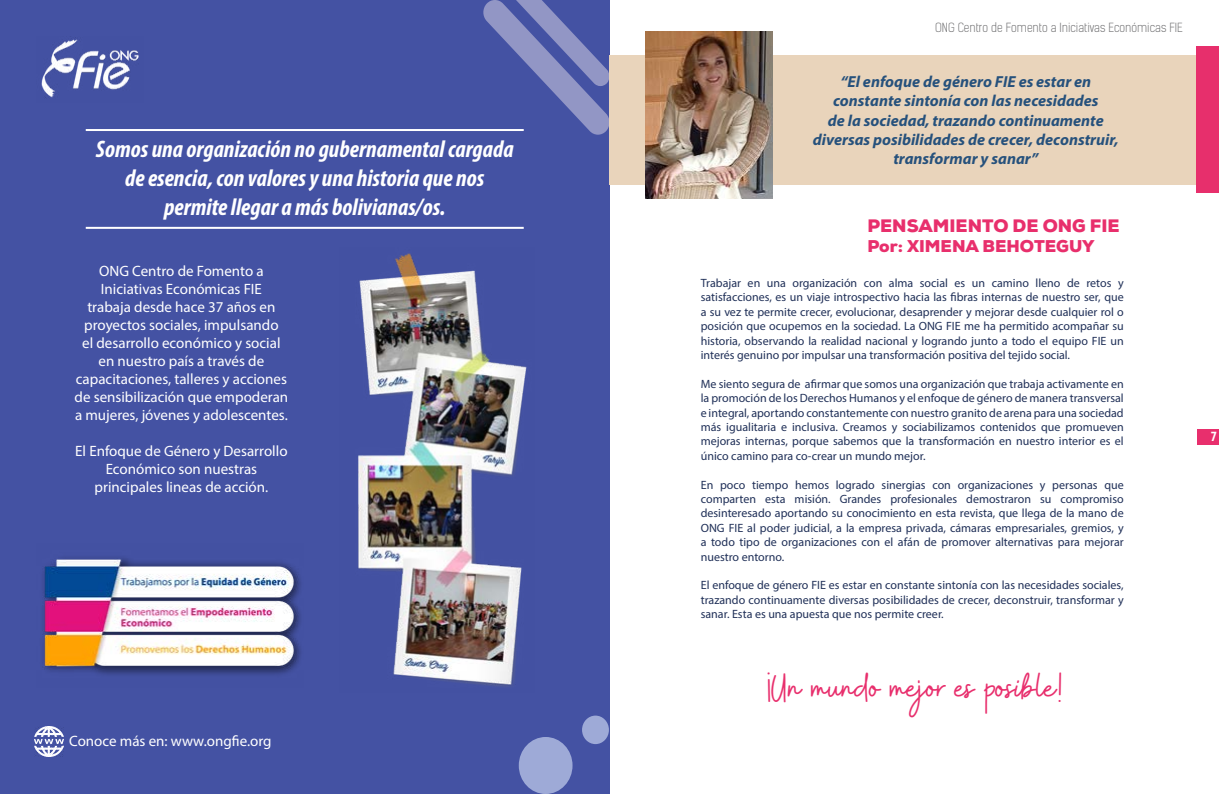
<style>
.page{position:relative;width:1219px;height:794px;background:#fff}
.page>*{position:absolute;margin:0;border:0;box-sizing:border-box;transform-origin:0 0}
.t1{font:41px "Buffalo";letter-spacing:-.05em;color:#e82f6d}
.t2{font:italic 700 condensed 24px/28.8px "Myriad Pro";color:#fff;text-align:center}
.t3{font:900 18px "Nexa";color:#e82f6c}
.t4{font:900 17px "Nexa";color:#e82f6c}
.t5{font:italic 700 16px/19.2px "Myriad Pro";color:#26517c;text-align:center}
.t6{font:15px/18px "Myriad Pro";color:#fff;text-align:center}
.t7{font:12px/14.4px "Myriad Pro";color:#203058;text-align:justify}
.t8{font:300 12px "Kelson Sans";color:#6b6b6d}
.t9{font:12px "Kelson Sans Bold BG";color:#fff}
</style>
<div class="page">
<div style="left:1197px;top:429px;width:22px;height:15px;background:#e82f6d"></div>
<div style="left:0;top:0;width:609px;height:794px;background:#4452a3"></div>
<img style="left:41px;top:36px;width:98px;height:62px">
<img style="left:42px;top:557px;width:259px;height:118px">
<hr style="left:86px;top:129px;width:438px;height:2px;background:#fff">
<hr style="left:86px;top:227px;width:438px;height:2px;background:#fff">
<img style="left:358px;top:253px;width:169px;height:433px">
<img style="left:34px;top:726px;width:30px;height:31px">
<div style="left:582px;top:715px;width:27px;height:29px;background:#9eaad7;border-radius:50%"></div>
<div style="left:519px;top:737px;width:53px;height:57px;background:#9eaad7;border-radius:50%"></div>
<svg style="left:483px;top:0;width:127px;height:135px"></svg>
<div style="left:609px;top:55px;width:587px;height:129px;background:#e9d4bb"></div>
<img style="left:645px;top:31px;width:127px;height:167px">
<div style="left:1196px;top:47px;width:23px;height:146px;background:#e72f6c"></div>
<h2 class="t2" style="left:96px;top:134px;width:419px">Somos una organización no gubernamental cargada de esencia, con valores y una historia que nos permite llegar a más bolivianas/os.</h2>
<p class="t6" style="left:75px;top:261px;width:215px">ONG Centro de Fomento a<br>Iniciativas Económicas FIE<br>trabaja desde hace 37 años en proyectos sociales, impulsando<br>el desarrollo económico y social en nuestro país a través de capacitaciones, talleres y acciones de sensibilización que empoderan a mujeres, jóvenes y adolescentes.</p>
<p class="t6" style="left:75px;top:441px;width:214px">El Enfoque de Género y Desarrollo<br>Económico son nuestras principales lineas de acción.</p>
<p class="t6" style="left:69px;top:731px;width:204px">Conoce más en: www.ongfie.org</p>
<p class="t8" style="left:935px;top:20px;width:249px">ONG Centro de Fomento a Iniciativas Económicas FIE</p>
<h3 class="t5" style="left:813px;top:72px;width:307px">“El enfoque de género FIE es estar en constante sintonía con las necesidades<br>de la sociedad, trazando continuamente diversas posibilidades de crecer, deconstruir, transformar y sanar”</h3>
<h3 class="t3" style="left:867px;top:214px;width:254px">PENSAMIENTO DE ONG FIE</h3>
<h3 class="t4" style="left:867px;top:235px;width:229px">Por: XIMENA BEHOTEGUY</h3>
<p class="t7" style="left:701px;top:275px;width:424px">Trabajar en una organización con alma social es un camino lleno de retos y satisfacciones, es un viaje introspectivo hacia las fibras internas de nuestro ser, que a su vez te permite crecer, evolucionar, desaprender y mejorar desde cualquier rol o posición que ocupemos en la sociedad. La ONG FIE me ha permitido acompañar su historia, observando la realidad nacional y logrando junto a todo el equipo FIE un interés genuino por impulsar una transformación positiva del tejido social.</p>
<p class="t7" style="left:701px;top:376px;width:424px">Me siento segura de afirmar que somos una organización que trabaja activamente en la promoción de los Derechos Humanos y el enfoque de género de manera transversal e integral, aportando constantemente con nuestro granito de arena para una sociedad más igualitaria e inclusiva. Creamos y sociabilizamos contenidos que promueven mejoras internas, porque sabemos que la transformación en nuestro interior es el único camino para co-crear un mundo mejor.</p>
<p class="t7" style="left:701px;top:477px;width:424px">En poco tiempo hemos logrado sinergias con organizaciones y personas que comparten esta misión. Grandes profesionales demostraron su compromiso desinteresado aportando su conocimiento en esta revista, que llega de la mano de ONG FIE al poder judicial, a la empresa privada, cámaras empresariales, gremios, y a todo tipo de organizaciones con el afán de promover alternativas para mejorar nuestro entorno.</p>
<p class="t7" style="left:701px;top:578px;width:424px">El enfoque de género FIE es estar en constante sintonía con las necesidades sociales, trazando continuamente diversas posibilidades de crecer, deconstruir, transformar y sanar. Esta es una apuesta que nos permite creer.</p>
<h1 class="t1" style="left:767px;top:663px;width:297px">¡Un mundo mejor es posible!</h1>
<p class="t9" style="left:1211px;top:429px;width:7px">7</p>
</div>
